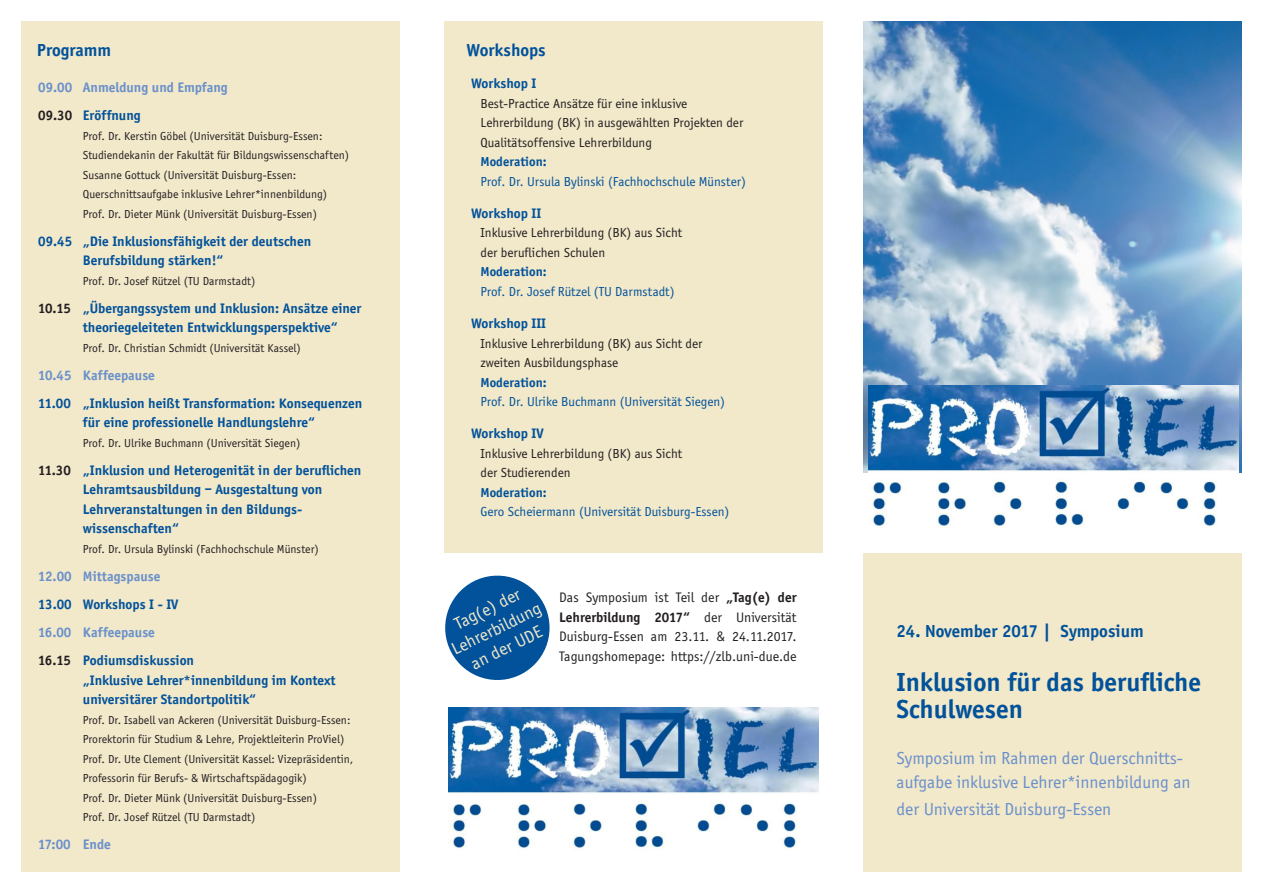
<style>
.page{position:relative;width:1263px;height:893px;background:#fff}
.page>*{position:absolute;margin:0;border:0;box-sizing:border-box;transform-origin:0 0}
.Titel_16pt{font:700 27px/27px "Officina Sans";color:#01529a}
.Titel_16pt-2{font:18px/24px "Officina Sans";color:#6990ca}
.t1{font:18px/21.6px "Officina Sans";color:#f2e8ca;text-align:center}
.Titel_16pt-3{font:700 18px "Officina Sans";color:#01529a}
.Subhead{font:700 18px "Officina Sans";color:#01529a}
.program_title{font:700 14.25px/19.5px "Officina Sans";color:#01529a}
.break{font:700 14.25px/19.5px "Officina Sans";color:#01529a}
.Fließtext_10_Punkt{font:14.25px/19.5px "Officina Sans";color:#231f20;text-align:justify}
.program_title-2{font:700 14.25px "Officina Sans";color:#6990ca}
.bullet1{font:700 14.25px "Officina Sans";color:#01529a}
.break-2{font:700 14.25px "Officina Sans";color:#6990ca}
.bullet1-2{font:13.5px/19.5px "Officina Sans";color:#231f20}
.program_name{font:12px/19.5px "Officina Sans";color:#231f20}
.program_title-3{font:12px/19.5px "Officina Sans";color:#231f20}
.break-3{font:12px "Officina Sans";color:#231f20}
.s1{color:#231f20}
.s2{font-weight:700;color:#01529a}
.s3{color:#01529a}
.s4{font-weight:700}
</style>
<div class="page">
<div style="left:444px;top:21px;width:379px;height:532px;background:#f2e8ca"></div>
<div style="left:21px;top:21px;width:379px;height:851px;background:#f2e8ca"></div>
<img style="left:863px;top:21px;width:379px;height:451px">
<div style="left:863px;top:553px;width:379px;height:319px;background:#f2e8ca"></div>
<img style="left:869px;top:385px;width:370px;height:143px">
<svg style="left:445px;top:575px;width:105px;height:105px"></svg>
<img style="left:449px;top:708px;width:370px;height:142px">
<p class="Subhead" style="left:37px;top:39px;width:76px">Programm</p>
<p class="break-2" style="left:38px;top:79px;width:191px">09.00 Anmeldung und Empfang</p>
<p class="program_title" style="left:38px;top:106px;width:104px"><span class="s1">09.30</span> Eröffnung</p>
<p class="program_title-3" style="left:83px;top:126px;width:268px">Prof. Dr. Kerstin Göbel (Universität Duisburg-Essen:<br>Studiendekanin der Fakultät für Bildungswissenschaften)<br>Susanne Gottuck (Universität Duisburg-Essen:<br>Querschnittsaufgabe inklusive Lehrer*innenbildung)<br>Prof. Dr. Dieter Münk (Universität Duisburg-Essen)</p>
<p class="break" style="left:83px;top:231px;width:230px;text-indent:-45px">09.45 „Die Inklusionsfähigkeit der deutschen<br>Berufsbildung stärken!“</p>
<p class="break-3" style="left:83px;top:274px;width:174px">Prof. Dr. Josef Rützel (TU Darmstadt)</p>
<p class="program_title" style="left:83px;top:298px;width:280px;text-indent:-45px"><span class="s1">10.15</span> „Übergangssystem und Inklusion: Ansätze einer theoriegeleiteten Entwicklungsperspektive“</p>
<p class="program_title-3" style="left:83px;top:338px;width:220px">Prof. Dr. Christian Schmidt (Universität Kassel)</p>
<p class="program_title-2" style="left:38px;top:367px;width:118px">10.45 Kaffeepause</p>
<p class="break" style="left:38px;top:393px;width:325px;text-align:center">11.00 „Inklusion heißt Transformation: Konsequenzen für eine professionelle Handlungslehre“</p>
<p class="break-3" style="left:83px;top:436px;width:219px">Prof. Dr. Ulrike Buchmann (Universität Siegen)</p>
<p class="program_title" style="left:83px;top:460px;width:280px;text-indent:-45px"><span class="s1">11.30</span> „Inklusion und Heterogenität in der beruflichen Lehramtsausbildung – Ausgestaltung von Lehrveranstaltungen in den Bildungs&shy;wissenschaften“</p>
<p class="program_name" style="left:83px;top:539px;width:237px">Prof. Dr. Ursula Bylinski (Fachhochschule Münster)</p>
<p class="program_title-2" style="left:38px;top:568px;width:124px">12.00 Mittagspause</p>
<p class="break" style="left:38px;top:594px;width:142px">13.00 Workshops I - IV</p>
<p class="program_title-2" style="left:38px;top:624px;width:118px">16.00 Kaffeepause</p>
<p class="program_title" style="left:83px;top:650px;width:254px;text-indent:-45px"><span class="s1">16.15</span> Podiumsdiskussion<br>„Inklusive Lehrer*innenbildung im Kontext universitärer Standortpolitik“</p>
<p class="program_name" style="left:83px;top:710px;width:272px">Prof. Dr. Isabell van Ackeren (Universität Duisburg-Essen:<br>Prorektorin für Studium &amp; Lehre, Projektleiterin ProViel)<br>Prof. Dr. Ute Clement (Universität Kassel: Vizepräsidentin, Professorin für Berufs- &amp; Wirtschaftspädagogik)</p>
<p class="program_name" style="left:83px;top:788px;width:236px">Prof. Dr. Dieter Münk (Universität Duisburg-Essen)</p>
<p class="program_name" style="left:83px;top:807px;width:174px">Prof. Dr. Josef Rützel (TU Darmstadt)</p>
<p class="program_title-2" style="left:38px;top:836px;width:74px">17:00 Ende</p>
<p class="Subhead" style="left:466px;top:39px;width:81px">Workshops</p>
<p class="bullet1" style="left:471px;top:75px;width:67px">Workshop I</p>
<p class="bullet1-2" style="left:480px;top:94px;width:267px">Best-Practice Ansätze für eine inklusive Lehrerbildung (BK) in ausgewählten Projekten der Qualitätsoffensive Lehrerbildung<br><span class="s2">Moderation:<br></span><span class="s3">Prof. Dr. Ursula Bylinski (Fachhochschule Münster)</span></p>
<p class="bullet1" style="left:471px;top:205px;width:72px">Workshop II</p>
<p class="bullet1-2" style="left:480px;top:223px;width:203px">Inklusive Lehrerbildung (BK) aus Sicht der beruflichen Schulen<br><span class="s2">Moderation:<br></span><span class="s3">Prof. Dr. Josef Rützel (TU Darmstadt)</span></p>
<p class="bullet1" style="left:471px;top:315px;width:77px">Workshop III</p>
<p class="bullet1-2" style="left:480px;top:334px;width:246px">Inklusive Lehrerbildung (BK) aus Sicht der zweiten Ausbildungsphase<br><span class="s2">Moderation:<br></span><span class="s3">Prof. Dr. Ulrike Buchmann (Universität Siegen)</span></p>
<p class="bullet1" style="left:471px;top:425px;width:74px">Workshop IV</p>
<p class="bullet1-2" style="left:480px;top:444px;width:250px">Inklusive Lehrerbildung (BK) aus Sicht<br>der Studierenden<br><span class="s2">Moderation:<br></span><span class="s3">Gero Scheiermann (Universität Duisburg-Essen)</span></p>
<p class="t1" style="left:438px;top:621px;width:99px;rotate:-26deg">Tag(e) der<br>Lehrerbildung an der UDE</p>
<p class="Fließtext_10_Punkt" style="left:559px;top:588px;width:239px">Das Symposium ist Teil der <span class="s4">„Tag(e) der Lehrerbildung 2017“</span> der Universität Duisburg-Essen am 23.11. &amp; 24.11.2017.</p>
<p class="Fließtext_10_Punkt" style="left:559px;top:647px;width:239px">Tagungshomepage: https://zlb.uni-due.de</p>
<p class="Titel_16pt-3" style="left:896px;top:621px;width:249px">24. November 2017 | Symposium</p>
<p class="Titel_16pt" style="left:896px;top:669px;width:306px">Inklusion für das berufliche<br>Schulwesen</p>
<p class="Titel_16pt-2" style="left:896px;top:746px;width:296px">Symposium im Rahmen der Querschnitts&shy;aufgabe inklusive Lehrer*innenbildung an</p>
<p class="Titel_16pt-2" style="left:896px;top:797px;width:216px">der Universität Duisburg-Essen</p>
</div>
